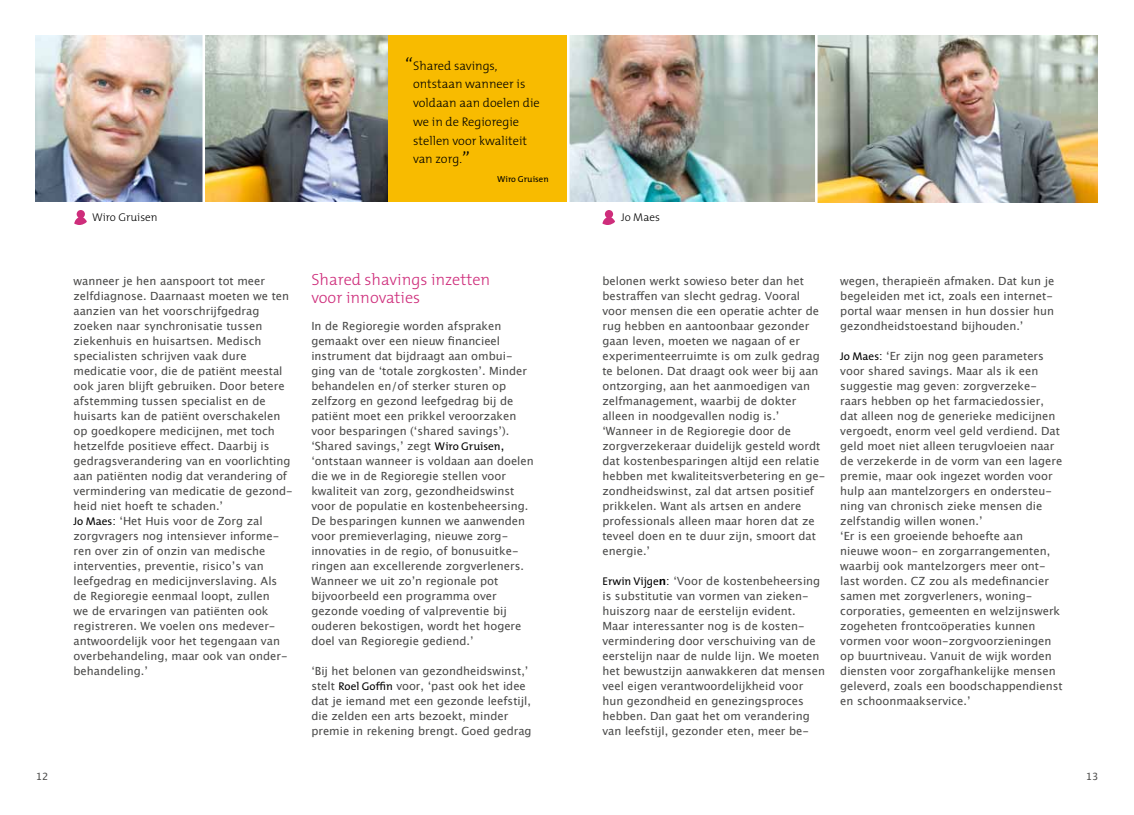
<style>
.page{position:relative;width:1134px;height:815px;background:#fff}
.page>*{position:absolute;margin:0;border:0;box-sizing:border-box;transform-origin:0 0}
.t1{font:300 16.25px/17.5px "The Mix";color:#ce2d7b}
.t2{font:300 12.5px/18.8px "The Mix";color:#000}
.t3{font:11.25px/15px "Lucida Grande";color:#4a4a49}
.t4{font:300 11.25px "The Mix";color:#000}
.t5{font:10px "Lucida Grande";color:#4a4a49}
.t6{font:8.75px "The Mix";color:#000}
.s1{font-size:20px}
.s2{font-family:"The Mix";color:#000}
.s3{color:#000}
.s4{font-weight:700;color:#000}
</style>
<div class="page">
<img style="left:569px;top:35px;width:256px;height:167px">
<img style="left:35px;top:35px;width:353px;height:167px">
<div style="left:388px;top:35px;width:179px;height:167px;background:#f8bb00"></div>
<img style="left:817px;top:36px;width:281px;height:166px">
<hr style="left:815px;top:22px;width:2px;height:193px;background:#fff">
<hr style="left:202px;top:22px;width:3px;height:193px;background:#fff">
<svg style="left:74px;top:210px;width:13px;height:15px"></svg>
<svg style="left:602px;top:210px;width:13px;height:15px"></svg>
<p class="t2" style="left:413px;top:56px;width:128px;text-indent:-8px"><span class="s1">“</span>Shared savings, ontstaan wanneer is voldaan aan doelen die we in de Regioregie stellen voor kwaliteit van zorg.<span class="s1">”</span></p>
<p class="t6" style="left:497px;top:172px;width:53px">Wiro Gruisen</p>
<p class="t4" style="left:92px;top:208px;width:67px">Wiro Gruisen</p>
<p class="t4" style="left:621px;top:208px;width:40px">Jo Maes</p>
<p class="t3" style="left:74px;top:274px;width:221px">wanneer je hen aanspoort tot meer zelfdiagnose. Daarnaast moeten we ten aanzien van het voorschrijfgedrag zoeken naar synchronisatie tussen ziekenhuis en huisartsen. Medisch specialisten schrijven vaak dure medicatie voor, die de patiënt meestal ook jaren blijft gebruiken. Door betere afstemming tussen specialist en de huisarts kan de patiënt overschakelen op goedkopere medicijnen, met toch hetzelfde positieve effect. Daarbij is gedragsverandering van en voorlichting aan patiënten nodig dat verandering of vermindering van medicatie de gezond&shy;heid niet hoeft te schaden.’<br><span class="s2">Jo Maes</span><span class="s3">:</span> ‘Het Huis voor de Zorg zal zorgvragers nog intensiever informe&shy;ren over zin of onzin van medische interventies, preventie, risico’s van leefgedrag en medicijnverslaving. Als de Regioregie eenmaal loopt, zullen<br>we de ervaringen van patiënten ook registreren. We voelen ons medever&shy;antwoordelijk voor het tegengaan van overbehandeling, maar ook van onder&shy;behandeling.’</p>
<h1 class="t1" style="left:311px;top:270px;width:180px">Shared shavings inzetten voor innovaties</h1>
<p class="t3" style="left:311px;top:319px;width:224px">In de Regioregie worden afspraken gemaakt over een nieuw financieel instrument dat bijdraagt aan ombui&shy;ging van de ‘totale zorgkosten’. Minder behandelen en/of sterker sturen op zelfzorg en gezond leefgedrag bij de patiënt moet een prikkel veroorzaken voor besparingen (‘shared savings’). ‘Shared savings,’ zegt <span class="s2">Wiro Gruisen</span><span class="s3">, </span>‘ontstaan wanneer is voldaan aan doelen die we in de Regioregie stellen voor kwaliteit van zorg, gezondheidswinst voor de populatie en kostenbeheersing.<br>De besparingen kunnen we aanwenden voor premieverlaging, nieuwe zorg&shy;innovaties in de regio, of bonusuitke&shy;ringen aan excellerende zorgverleners.<br>Wanneer we uit zo’n regionale pot bijvoorbeeld een programma over gezonde voeding of valpreventie bij ouderen bekostigen, wordt het hogere doel van Regioregie gediend.’</p>
<p class="t3" style="left:311px;top:664px;width:222px">‘Bij het belonen van gezondheidswinst,’ stelt <span class="s2">Roel Goffin</span> voor, ‘past ook het idee dat je iemand met een gezonde leefstijl, die zelden een arts bezoekt, minder premie in rekening brengt. Goed gedrag</p>
<p class="t3" style="left:602px;top:274px;width:224px">belonen werkt sowieso beter dan het bestraffen van slecht gedrag. Vooral voor mensen die een operatie achter de rug hebben en aantoonbaar gezonder gaan leven, moeten we nagaan of er experimenteerruimte is om zulk gedrag te belonen. Dat draagt ook weer bij aan ontzorging, aan het aanmoedigen van zelfmanagement, waarbij de dokter alleen in noodgevallen nodig is.’ ‘Wanneer in de Regioregie door de zorgverzekeraar duidelijk gesteld wordt dat kostenbesparingen altijd een relatie hebben met kwaliteitsverbetering en ge&shy;zondheidswinst, zal dat artsen positief prikkelen. Want als artsen en andere professionals alleen maar horen dat ze teveel doen en te duur zijn, smoort dat energie.’</p>
<p class="t3" style="left:602px;top:573px;width:224px"><span class="s2">Erwin Vijge</span><span class="s4">n</span><span class="s3">:</span> ‘Voor de kostenbeheersing is substitutie van vormen van zieken&shy;huiszorg naar de eerstelijn evident.<br>Maar interessanter nog is de kosten&shy;vermindering door verschuiving van de eerstelijn naar de nulde lijn. We moeten het bewustzijn aanwakkeren dat mensen veel eigen verantwoordelijkheid voor hun gezondheid en genezingsproces hebben. Dan gaat het om verandering van leefstijl, gezonder eten, meer be-</p>
<p class="t3" style="left:840px;top:273px;width:216px">wegen, therapieën afmaken. Dat kun je begeleiden met ict, zoals een internet&shy;portal waar mensen in hun dossier hun gezondheidstoestand bijhouden.’</p>
<p class="t3" style="left:840px;top:348px;width:224px"><span class="s2">Jo Maes</span><span class="s3">:</span> ‘Er zijn nog geen parameters voor shared savings. Maar als ik een suggestie mag geven: zorgverzeke&shy;raars hebben op het farmaciedossier, dat alleen nog de generieke medicijnen vergoedt, enorm veel geld verdiend. Dat geld moet niet alleen terugvloeien naar de verzekerde in de vorm van een lagere premie, maar ook ingezet worden voor hulp aan mantelzorgers en ondersteu&shy;ning van chronisch zieke mensen die zelfstandig willen wonen.’<br>‘Er is een groeiende behoefte aan nieuwe woon- en zorgarrangementen, waarbij ook mantelzorgers meer ont&shy;last worden. CZ zou als medefinancier samen met zorgverleners, woning&shy;corporaties, gemeenten en welzijnswerk zogeheten frontcoöperaties kunnen vormen voor woon-zorgvoorzieningen op buurtniveau. Vanuit de wijk worden diensten voor zorgafhankelijke mensen geleverd, zoals een boodschappendienst en schoonmaakservice.’</p>
<p class="t5" style="left:36px;top:771px;width:14px">12</p>
<p class="t5" style="left:1086px;top:771px;width:14px">13</p>
</div>
